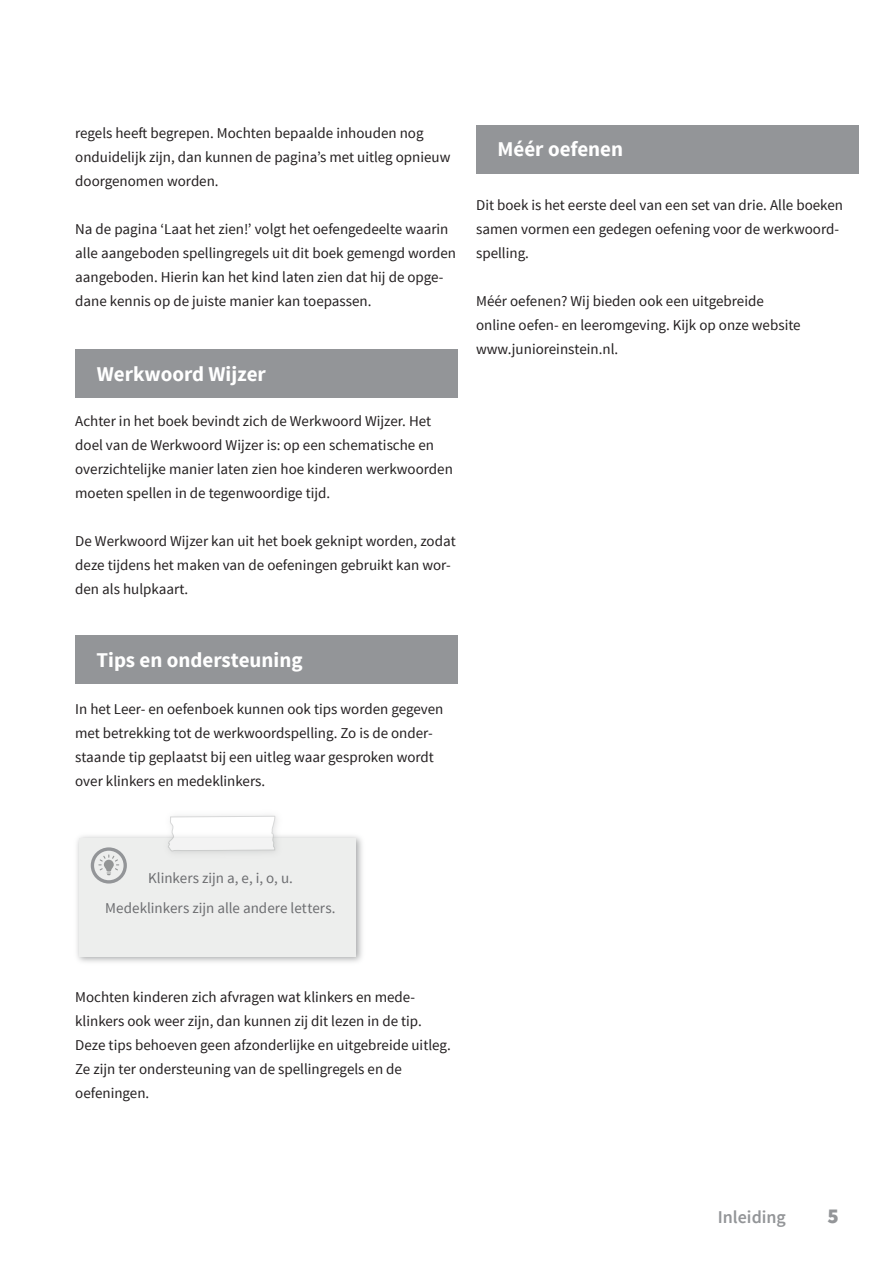
<style>
.page{position:relative;width:893px;height:1263px;background:#fff}
.page>*{position:absolute;margin:0;border:0;box-sizing:border-box;transform-origin:0 0}
.t1{font:700 21px "Source Sans Pro";color:#fff}
.t2{font:900 21px "Source Sans Pro";color:#939598}
.t3{font:600 18px "Source Sans Pro";color:#939598}
.t4{font:15px/24px "Source Sans Pro";color:#231f20}
.t5{font:15px/30px "Source Sans Pro";color:#6c6d70;text-align:center}
</style>
<div class="page">
<div style="left:75px;top:350px;width:383px;height:48px;background:#939598"></div>
<div style="left:75px;top:636px;width:383px;height:48px;background:#939598"></div>
<div style="left:476px;top:125px;width:383px;height:48px;background:#939598"></div>
<img style="left:77px;top:836px;width:285px;height:126px">
<div style="left:80px;top:838px;width:276px;height:119px;background:#edeeed"></div>
<svg style="left:91px;top:847px;width:36px;height:36px"></svg>
<img style="left:160px;top:815px;width:126px;height:38px">
<svg style="left:168px;top:816px;width:108px;height:35px"></svg>
<p class="t4" style="left:75px;top:121px;width:377px">regels heeft begrepen. Mochten bepaalde inhouden nog onduidelijk zijn, dan kunnen de pagina’s met uitleg opnieuw doorgenomen worden.</p>
<p class="t4" style="left:75px;top:217px;width:382px">Na de pagina ‘Laat het zien!’ volgt het oefengedeelte waarin alle aangeboden spellingregels uit dit boek gemengd worden aangeboden. Hierin kan het kind laten zien dat hij de opge&shy;dane kennis op de juiste manier kan toepassen.</p>
<h1 class="t1" style="left:97px;top:360px;width:171px">Werkwoord Wijzer</h1>
<p class="t4" style="left:75px;top:409px;width:379px">Achter in het boek bevindt zich de Werkwoord Wijzer. Het doel van de Werkwoord Wijzer is: op een schematische en overzichtelijke manier laten zien hoe kinderen werkwoorden moeten spellen in de tegenwoordige tijd.</p>
<p class="t4" style="left:75px;top:529px;width:382px">De Werkwoord Wijzer kan uit het boek geknipt worden, zodat deze tijdens het maken van de oefeningen gebruikt kan wor&shy;den als hulpkaart.</p>
<h1 class="t1" style="left:497px;top:136px;width:127px">Méér oefenen</h1>
<p class="t4" style="left:476px;top:193px;width:368px">Dit boek is het eerste deel van een set van drie. Alle boeken samen vormen een gedegen oefening voor de werkwoord&shy;spelling.</p>
<p class="t4" style="left:476px;top:289px;width:326px">Méér oefenen? Wij bieden ook een uitgebreide online oefen- en leeromgeving. Kijk op onze website www.junioreinstein.nl.</p>
<h1 class="t1" style="left:97px;top:646px;width:208px">Tips en ondersteuning</h1>
<p class="t4" style="left:75px;top:697px;width:370px">In het Leer- en oefenboek kunnen ook tips worden gegeven met betrekking tot de werkwoordspelling. Zo is de onder&shy;staande tip geplaatst bij een uitleg waar gesproken wordt over klinkers en medeklinkers.</p>
<p class="t5" style="left:105px;top:863px;width:232px">Klinkers zijn a, e, i, o, u.<br>Medeklinkers zijn alle andere letters.</p>
<p class="t4" style="left:75px;top:985px;width:377px">Mochten kinderen zich afvragen wat klinkers en mede&shy;klinkers ook weer zijn, dan kunnen zij dit lezen in de tip.<br>Deze tips behoeven geen afzonderlijke en uitgebreide uitleg.<br>Ze zijn ter ondersteuning van de spellingregels en de oefeningen.</p>
<p class="t3" style="left:718px;top:1206px;width:70px">Inleiding</p>
<h1 class="t2" style="left:828px;top:1203px;width:13px">5</h1>
</div>
